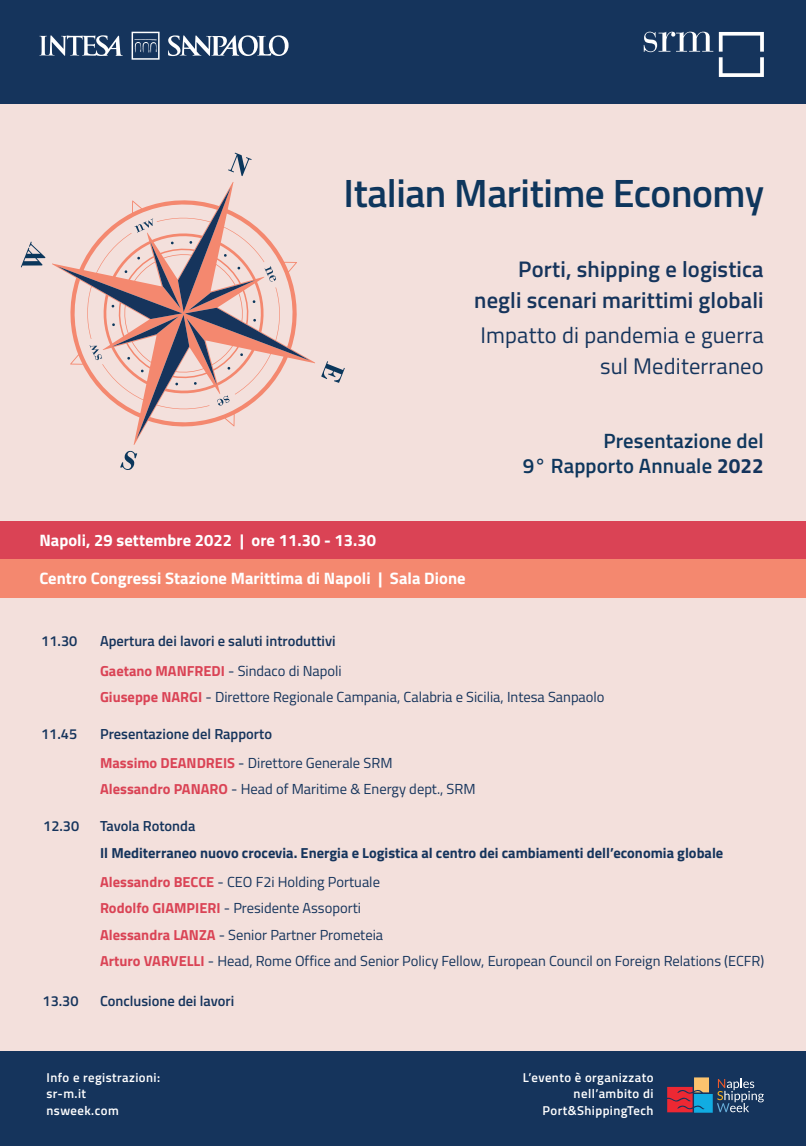
<style>
.page{position:relative;width:806px;height:1146px;background:#fff}
.page>*{position:absolute;margin:0;border:0;box-sizing:border-box;transform-origin:0 0}
.t1{font:600 39.4px "Titillium Web";letter-spacing:-.01em;color:#0e365d}
.t2{font:600 22.52px/31.2px "Titillium Web";letter-spacing:.005em;color:#15345c;text-align:right}
.t3{font:22.52px/31.2px "Titillium Web";letter-spacing:.005em;color:#15345c;text-align:right}
.t4{font:600 20.64px/24.8px "Titillium Web";letter-spacing:.005em;color:#0e365d;text-align:right}
.t5{font:700 16.52px "Titillium Web";letter-spacing:.005em;color:#fff}
.t6{font:14.56px/26.4px "Titillium Web";color:#15345c}
.t7{font:600 14.56px/29.1px "Titillium Web";color:#15345c}
.t8{font:700 14.56px/29.1px "Titillium Web";color:#15345c}
.t9{font:600 12.8px/16.7px "Titillium Web";letter-spacing:.035em;color:#fff}
.s1{font-weight:700;color:#15345c}
.s2{font-weight:700;color:#da4355}
.s3{font-weight:400}
.s4{color:#da4355}
</style>
<div class="page">
<div style="left:0;top:0;width:805px;height:1137px;background:#f3e0dc"></div>
<div style="left:0;top:0;width:805px;height:104px;background:#15345c"></div>
<div style="left:0;top:521px;width:805px;height:38px;background:#da4355"></div>
<div style="left:0;top:559px;width:805px;height:38px;background:#f4886f"></div>
<svg style="left:21px;top:241px;width:24px;height:26px"></svg>
<svg style="left:321px;top:361px;width:23px;height:22px"></svg>
<svg style="left:120px;top:450px;width:17px;height:20px"></svg>
<svg style="left:228px;top:153px;width:23px;height:23px"></svg>
<svg style="left:57px;top:187px;width:252px;height:252px"></svg>
<svg style="left:643px;top:32px;width:120px;height:45px"></svg>
<div style="left:0;top:1050px;width:805px;height:95px;background:#15345c"></div>
<svg style="left:168px;top:35px;width:120px;height:21px"></svg>
<svg style="left:39px;top:35px;width:84px;height:21px"></svg>
<svg style="left:131px;top:32px;width:28px;height:28px"></svg>
<svg style="left:667px;top:1077px;width:96px;height:35px"></svg>
<h1 class="t1" style="left:343px;top:163px;width:422px">Italian Maritime Economy</h1>
<h2 class="t2" style="left:474px;top:252px;width:291px">Porti, shipping e logistica negli scenari marittimi globali</h2>
<h2 class="t3" style="left:480px;top:318px;width:284px">Impatto di pandemia e guerra sul Mediterraneo</h2>
<p class="t5" style="left:39px;top:527px;width:338px">Napoli, 29 settembre 2022 | ore 11.30 - 13.30</p>
<p class="t5" style="left:39px;top:565px;width:427px">Centro Congressi Stazione Marittima di Napoli | Sala Dione</p>
<h3 class="t4" style="left:522px;top:427px;width:242px">Presentazione del<br>9° Rapporto Annuale <span class="s1">2022</span></h3>
<p class="t7" style="left:41px;top:626px;width:37px">11.30</p>
<p class="t7" style="left:41px;top:718px;width:37px">11.45</p>
<p class="t7" style="left:43px;top:810px;width:37px">12.30</p>
<p class="t7" style="left:42px;top:985px;width:37px">13.30</p>
<p class="t7" style="left:100px;top:626px;width:243px">Apertura dei lavori e saluti introduttivi<br><span class="s2">Gaetano MANFREDI</span> <span class="s3">- Sindaco di Napoli</span></p>
<p class="t6" style="left:100px;top:682px;width:505px"><span class="s2">Giuseppe NARGI</span> - Direttore Regionale Campania, Calabria e Sicilia, Intesa Sanpaolo</p>
<p class="t7" style="left:100px;top:718px;width:294px">Presentazione del Rapporto<br><span class="s2">Massimo DEANDREIS</span> <span class="s3">- Direttore Generale SRM</span></p>
<p class="t6" style="left:100px;top:775px;width:377px"><span class="s2">Alessandro PANARO</span> - Head of Maritime &amp; Energy dept., SRM</p>
<p class="t7" style="left:100px;top:810px;width:97px">Tavola Rotonda</p>
<p class="t8" style="left:100px;top:837px;width:624px">Il Mediterraneo nuovo crocevia. Energia e Logistica al centro dei cambiamenti dell’economia globale<br><span class="s4">Alessandro BECCE</span> <span class="s3">- CEO F2i Holding Portuale</span></p>
<p class="t6" style="left:100px;top:894px;width:665px"><span class="s2">Rodolfo GIAMPIERI</span> - Presidente Assoporti<br><span class="s2">Alessandra LANZA</span> - Senior Partner Prometeia<br><span class="s2">Arturo VARVELLI</span> - Head, Rome Office and Senior Policy Fellow, European Council on Foreign Relations (ECFR)</p>
<p class="t7" style="left:100px;top:985px;width:136px">Conclusione dei lavori</p>
<p class="t9" style="left:46px;top:1067px;width:115px">Info e registrazioni: sr-m.it nsweek.com</p>
<p class="t9" style="left:522px;top:1067px;width:132px;text-align:right">L’evento è organizzato nell’ambito di<br>Port&amp;ShippingTech</p>
</div>
